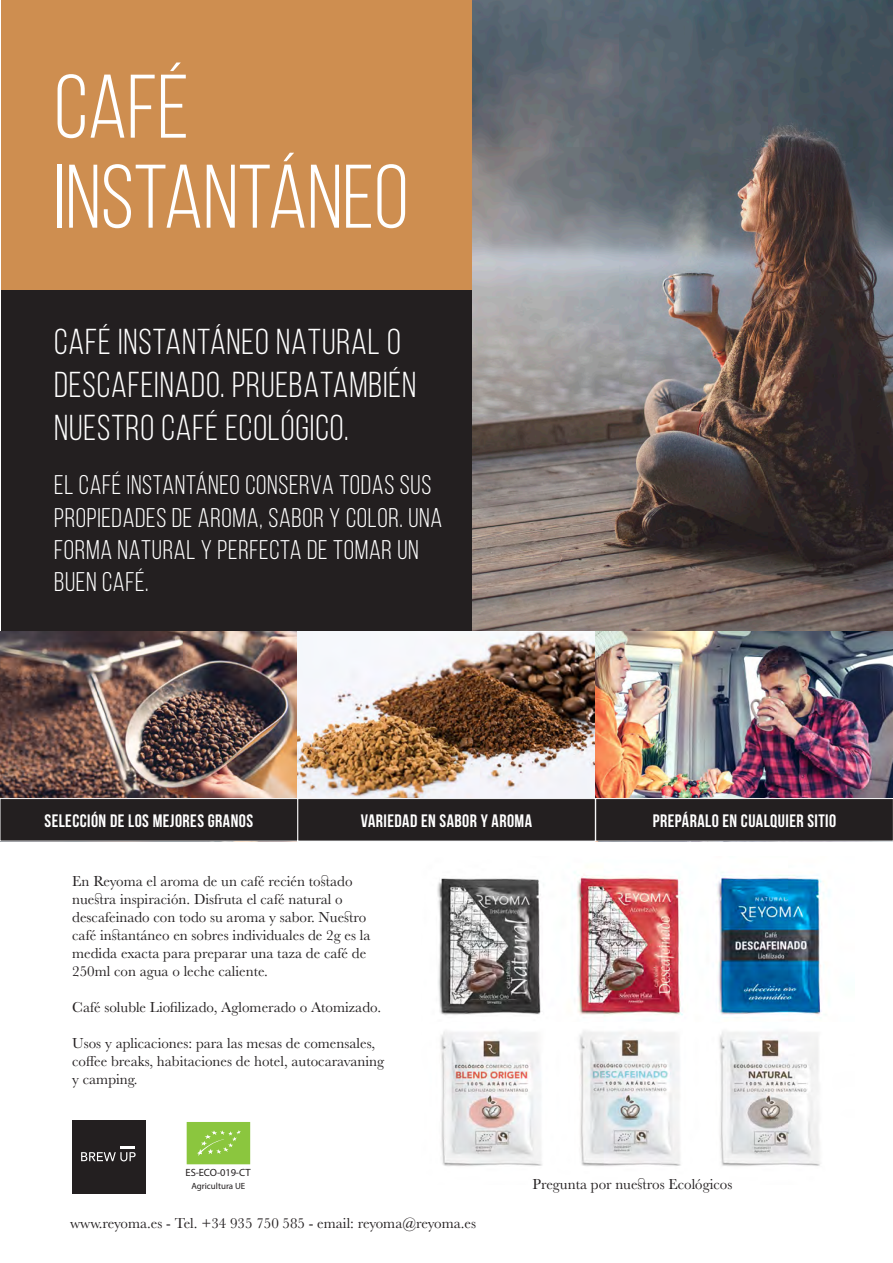
<style>
.page{position:relative;width:893px;height:1263px;background:#fff}
.page>*{position:absolute;margin:0;border:0;box-sizing:border-box;transform-origin:0 0}
.t1{font:90px/90px "Bebas Neue";color:#fff}
.t2{font:36px/43.2px "Bebas Neue";letter-spacing:.025em;color:#fff}
.t3{font:27px/32.4px "Bebas Neue";letter-spacing:.025em;color:#fff}
.t4{font:700 18px "Bebas Neue";letter-spacing:.025em;color:#fff}
.t5{font:15px/18px "Baskerville";color:#231f20}
.t6{font:10.5px "Myriad Pro";letter-spacing:-.01em;color:#231f20}
.t7{font:9px "Myriad Pro";color:#231f20}
</style>
<div class="page">
<div style="left:1px;top:289px;width:475px;height:391px;background:#231f20"></div>
<div style="left:1px;top:0;width:475px;height:289px;background:#ce8e50"></div>
<img style="left:472px;top:1px;width:421px;height:630px">
<img style="left:0;top:631px;width:893px;height:167px">
<div style="left:73px;top:1120px;width:73px;height:73px;background:#231f20"></div>
<svg style="left:81px;top:1146px;width:55px;height:15px"></svg>
<div style="left:596px;top:798px;width:297px;height:43px;background:#231f20"></div>
<div style="left:595px;top:798px;width:298px;height:43px;border:1px solid #fff"></div>
<div style="left:298px;top:798px;width:297px;height:43px;background:#231f20"></div>
<div style="left:297px;top:798px;width:299px;height:43px;border:1px solid #fff"></div>
<div style="left:0;top:798px;width:298px;height:43px;background:#231f20"></div>
<div style="left:0;top:798px;width:298px;height:43px;border:1px solid #fff"></div>
<svg style="left:187px;top:1122px;width:63px;height:42px;background:#90c846"></svg>
<img style="left:437px;top:871px;width:393px;height:147px">
<img style="left:440px;top:1031px;width:381px;height:135px">
<h1 class="t1" style="left:54px;top:61px;width:356px">CAFÉ<br>INSTANTÁNEO</h1>
<h2 class="t2" style="left:54px;top:320px;width:363px">CAFÉ INSTANTÁNEO NATURAL O<br>DESCAFEINADO. PRUEBATAMBIÉN<br>NUESTRO CAFÉ ECOLÓGICO.</h2>
<h3 class="t3" style="left:54px;top:468px;width:390px">EL CAFÉ INSTANTÁNEO CONSERVA TODAS SUS<br>PROPIEDADES DE AROMA, SABOR Y COLOR. UNA<br>FORMA NATURAL Y PERFECTA DE TOMAR UN<br>BUEN CAFÉ.</h3>
<p class="t4" style="left:100px;top:801px;width:101px">100% CAFÉ PURO</p>
<p class="t4" style="left:45px;top:810px;width:210px">SELECCIÓN DE LOS MEJORES GRANOS</p>
<p class="t4" style="left:361px;top:810px;width:173px">VARIEDAD EN SABOR Y AROMA</p>
<p class="t4" style="left:653px;top:810px;width:185px">PREpÁRALO EN CUALQUIER SITIO</p>
<p class="t5" style="left:72px;top:873px;width:300px">En Reyoma el aroma de un café recién tostado nuestra inspiración. Disfruta el café natural o descafeinado con todo su aroma y sabor. Nuestro café instantáneo en sobres individuales de 2g es la medida exacta para preparar una taza de café de 250ml con agua o leche caliente.</p>
<p class="t5" style="left:72px;top:999px;width:310px">Café soluble Liofilizado, Aglomerado o Atomizado.</p>
<p class="t5" style="left:72px;top:1035px;width:313px">Usos y aplicaciones: para las mesas de comensales, coffee breaks, habitaciones de hotel, autocaravaning y camping.</p>
<p class="t6" style="left:186px;top:1166px;width:67px">ES-ECO-019-CT</p>
<p class="t7" style="left:191px;top:1181px;width:55px">Agricultura UE</p>
<p class="t5" style="left:70px;top:1215px;width:407px">www.reyoma.es - Tel. +34 935 750 585 - email: reyoma@reyoma.es</p>
<p class="t5" style="left:533px;top:1175px;width:201px">Pregunta por nuestros Ecológicos</p>
</div>
